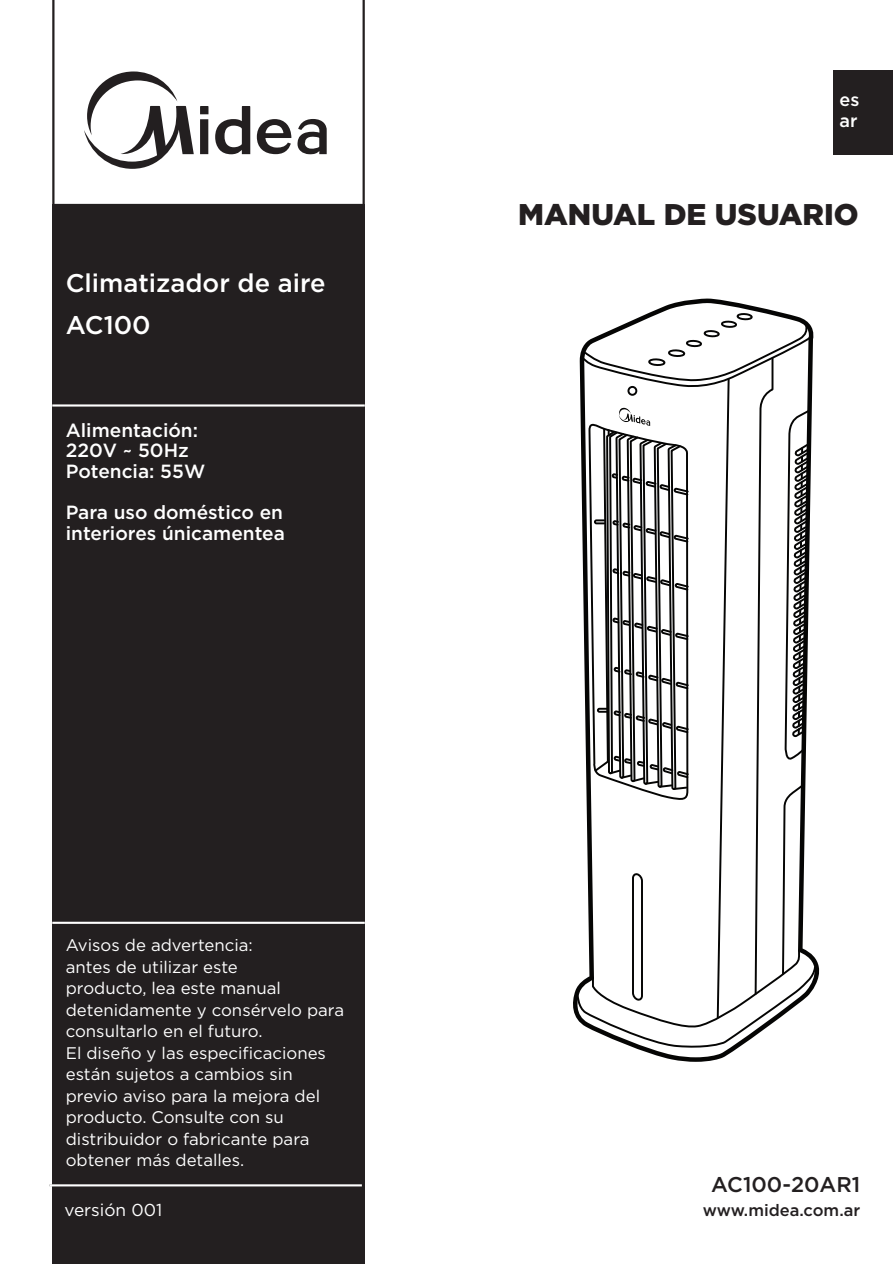
<style>
.page{position:relative;width:893px;height:1265px;background:#fff}
.page>*{position:absolute;margin:0;border:0;box-sizing:border-box;transform-origin:0 0}
.t1{font:900 29.85px "Gotham";color:#231f20}
.t2{font:500 25.5px "Gotham";color:#fff}
.t3{font:500 21.3px "Gotham";color:#231f20}
.t4{font:500 19.05px/20.7px "Gotham";color:#fff}
.t5{font:500 18px/21px "Gotham";color:#fff}
.t6{font:17.25px "Gotham";color:#fff}
.t7{font:16.8px/21.5px "Gotham";color:#fff}
.t8{font:500 16.5px "Gotham";color:#231f20}
</style>
<div class="page">
<svg style="left:52px;top:0;width:313px;height:204px"></svg>
<div style="left:52px;top:204px;width:313px;height:1059px;background:#231f20"></div>
<svg style="left:84px;top:71px;width:243px;height:98px"></svg>
<div style="left:833px;top:70px;width:60px;height:84px;background:#231f20"></div>
<svg style="left:573px;top:298px;width:247px;height:763px"></svg>
<svg style="left:575px;top:311px;width:242px;height:739px"></svg>
<hr style="left:52px;top:404px;width:313px;height:2px;background:#fff">
<hr style="left:52px;top:921px;width:313px;height:2px;background:#fff">
<hr style="left:49px;top:1184px;width:313px;height:2px;background:#fff">
<h2 class="t2" style="left:66px;top:266px;width:261px">Climatizador de aire</h2>
<h2 class="t2" style="left:66px;top:308px;width:87px">AC100</h2>
<p class="t4" style="left:66px;top:419px;width:141px">Alimentación:<br>220V ~ 50Hz<br>Potencia: 55W</p>
<p class="t4" style="left:66px;top:502px;width:221px">Para uso doméstico en interiores únicamentea</p>
<p class="t7" style="left:66px;top:934px;width:280px">Avisos de advertencia:<br>antes de utilizar este<br>producto, lea este manual detenidamente y consérvelo para consultarlo en el futuro.<br>El diseño y las especificaciones están sujetos a cambios sin previo aviso para la mejora del producto. Consulte con su distribuidor o fabricante para obtener más detalles.</p>
<p class="t6" style="left:64px;top:1198px;width:99px">versión 001</p>
<p class="t5" style="left:840px;top:89px;width:21px">es ar</p>
<h1 class="t1" style="left:518px;top:194px;width:342px">MANUAL DE USUARIO</h1>
<p class="t3" style="left:711px;top:1170px;width:150px">AC100-20AR1</p>
<p class="t8" style="left:703px;top:1198px;width:159px">www.midea.com.ar</p>
</div>
